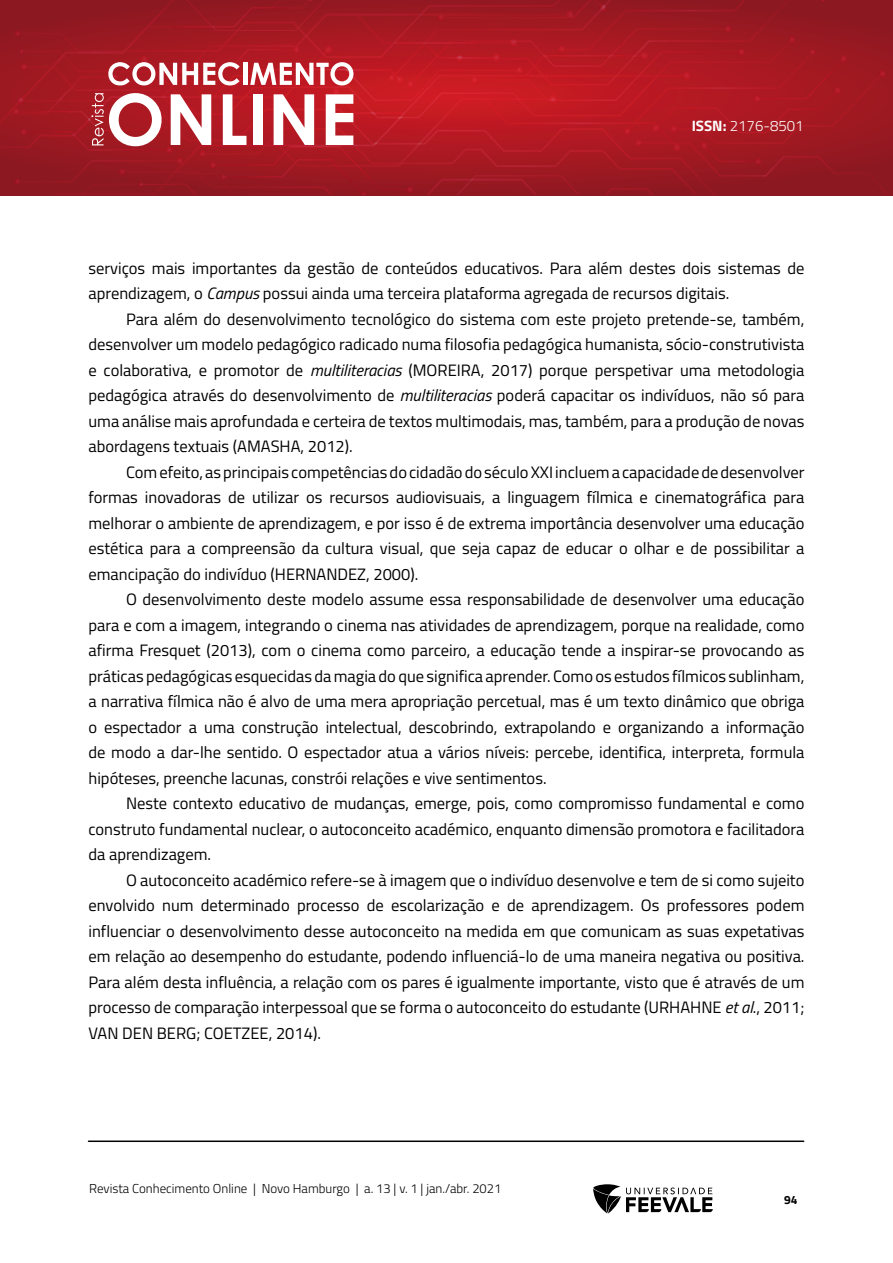
<style>
.page{position:relative;width:893px;height:1263px;background:#fff}
.page>*{position:absolute;margin:0;border:0;box-sizing:border-box;transform-origin:0 0}
.t1{font:16.5px/25.5px "Titillium Web";color:#000;text-align:justify}
.t2{font:300 15px "Titillium Web";color:#fff}
.t3{font:300 12.9px "Titillium Web";color:#000}
.t4{font:700 12px "Titillium Web";color:#000}
.s1{font-weight:700}
.s2{font-style:italic}
</style>
<div class="page">
<svg style="left:593px;top:1184px;width:120px;height:29px"></svg>
<hr style="left:88px;top:1140px;width:716px;height:2px;background:#000">
<svg style="left:0;top:0;width:889px;height:196px;background:#a9242d"></svg>
<p class="t2" style="left:692px;top:115px;width:114px"><span class="s1">ISSN:</span> 2176-8501</p>
<p class="t1" style="left:88px;top:254px;width:717px">serviços mais importantes da gestão de conteúdos educativos. Para além destes dois sistemas de aprendizagem, o <span class="s2">Campus</span> possui ainda uma terceira plataforma agregada de recursos digitais.</p>
<p class="t1" style="left:88px;top:305px;width:717px;text-indent:38px">Para além do desenvolvimento tecnológico do sistema com este projeto pretende-se, também, desenvolver um modelo pedagógico radicado numa filosofia pedagógica humanista, sócio-construtivista e colaborativa, e promotor de <span class="s2">multiliteracias</span> (MOREIRA, 2017) porque perspetivar uma metodologia pedagógica através do desenvolvimento de <span class="s2">multiliteracias</span> poderá capacitar os indivíduos, não só para uma análise mais aprofundada e certeira de textos multimodais, mas, também, para a produção de novas abordagens textuais (AMASHA, 2012).</p>
<p class="t1" style="left:88px;top:458px;width:717px;text-indent:38px">Com efeito, as principais competências do cidadão do século XXI incluem a capacidade de desenvolver formas inovadoras de utilizar os recursos audiovisuais, a linguagem fílmica e cinematográfica para melhorar o ambiente de aprendizagem, e por isso é de extrema importância desenvolver uma educação estética para a compreensão da cultura visual, que seja capaz de educar o olhar e de possibilitar a emancipação do indivíduo (HERNANDEZ, 2000).</p>
<p class="t1" style="left:88px;top:586px;width:717px;text-indent:38px">O desenvolvimento deste modelo assume essa responsabilidade de desenvolver uma educação para e com a imagem, integrando o cinema nas atividades de aprendizagem, porque na realidade, como afirma Fresquet (2013), com o cinema como parceiro, a educação tende a inspirar-se provocando as práticas pedagógicas esquecidas da magia do que significa aprender. Como os estudos fílmicos sublinham, a narrativa fílmica não é alvo de uma mera apropriação percetual, mas é um texto dinâmico que obriga o espectador a uma construção intelectual, descobrindo, extrapolando e organizando a informação de modo a dar-lhe sentido. O espectador atua a vários níveis: percebe, identifica, interpreta, formula hipóteses, preenche lacunas, constrói relações e vive sentimentos.</p>
<p class="t1" style="left:88px;top:790px;width:717px;text-indent:38px">Neste contexto educativo de mudanças, emerge, pois, como compromisso fundamental e como construto fundamental nuclear, o autoconceito académico, enquanto dimensão promotora e facilitadora da aprendizagem.</p>
<p class="t1" style="left:88px;top:866px;width:717px;text-indent:38px">O autoconceito académico refere-se à imagem que o indivíduo desenvolve e tem de si como sujeito envolvido num determinado processo de escolarização e de aprendizagem. Os professores podem influenciar o desenvolvimento desse autoconceito na medida em que comunicam as suas expetativas em relação ao desempenho do estudante, podendo influenciá-lo de uma maneira negativa ou positiva.<br>Para além desta influência, a relação com os pares é igualmente importante, visto que é através de um processo de comparação interpessoal que se forma o autoconceito do estudante (URHAHNE <span class="s2">et al</span>., 2011; VAN DEN BERG; COETZEE, 2014).</p>
<p class="t3" style="left:89px;top:1179px;width:414px">Revista Conhecimento Online | Novo Hamburgo | a. 13 | v. 1 | jan./abr. 2021</p>
<p class="t4" style="left:784px;top:1190px;width:15px">94</p>
</div>
